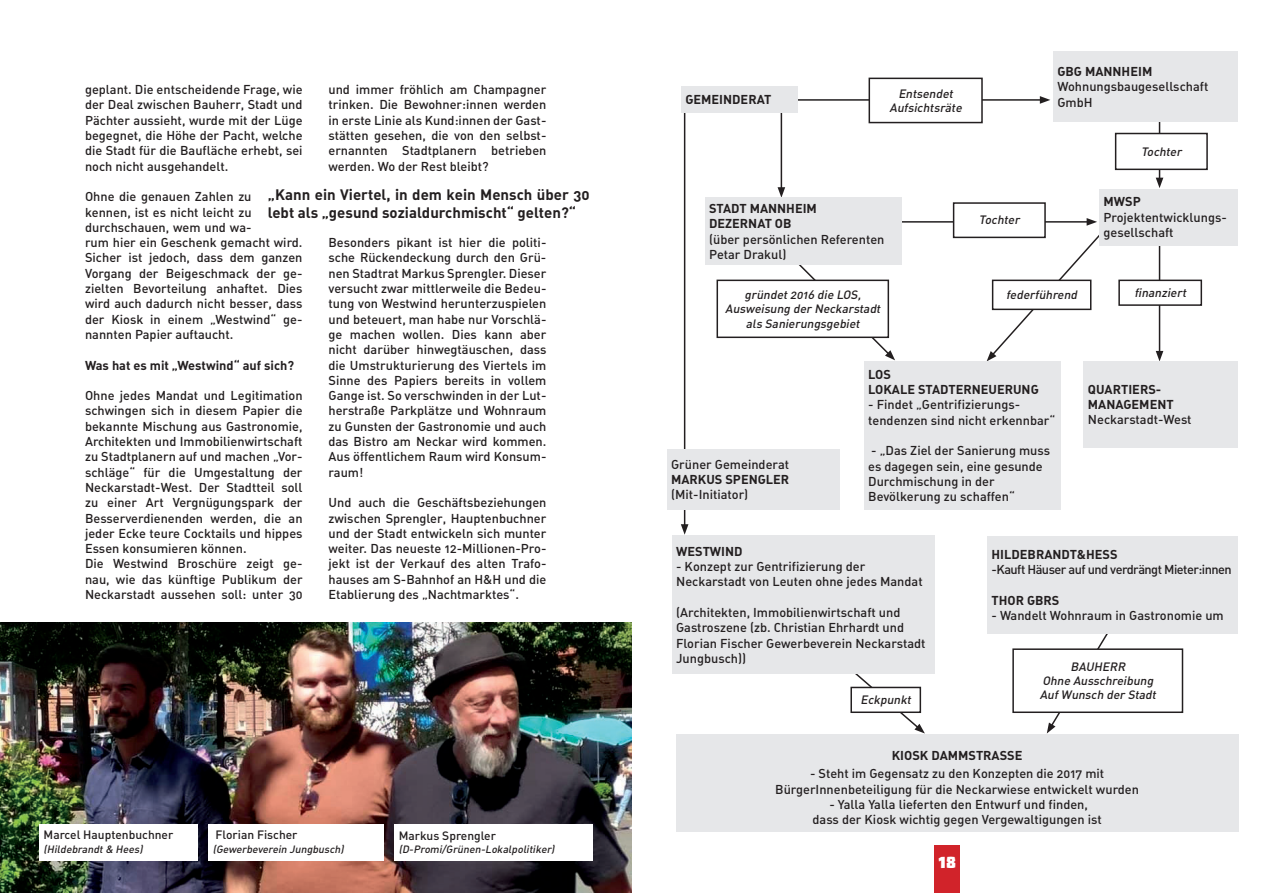
<style>
.page{position:relative;width:1263px;height:893px;background:#fff}
.page>*{position:absolute;margin:0;border:0;box-sizing:border-box;transform-origin:0 0}
.t1{font:18px "Troika";color:#fff}
.t2{font:15px/18px "DIN Bold Alternate";color:#231f20}
.t3{font:12.75px/15.3px "DIN Medium Alternate";color:#231f20}
.t4{font:12.75px/15.3px "DIN Bold Alternate";color:#231f20}
.t5{font:12.75px "DIN Medium Alternate";letter-spacing:-.04em;color:#231f20}
.t6{font:italic 12px/14.4px "DIN Medium Alternate";color:#231f20;text-align:center}
.t7{font:12px "DIN Medium Alternate";color:#231f20}
.t8{font:italic 10.5px "DIN Medium Alternate";color:#231f20}
</style>
<div class="page">
<img style="left:0;top:622px;width:631px;height:271px">
<div style="left:39px;top:824px;width:159px;height:36px;background:#fff"></div>
<svg style="left:850px;top:674px;width:75px;height:59px"></svg>
<hr style="left:793px;top:99px;width:249px;height:2px;background:#231f20">
<svg style="left:1040px;top:96px;width:10px;height:8px"></svg>
<hr style="left:837px;top:221px;width:252px;height:2px;background:#231f20">
<hr style="left:1159px;top:106px;width:1px;height:74px;background:#231f20">
<svg style="left:1156px;top:178px;width:7px;height:10px"></svg>
<hr style="left:1159px;top:242px;width:1px;height:111px;background:#231f20">
<svg style="left:1156px;top:351px;width:7px;height:10px"></svg>
<hr style="left:781px;top:100px;width:1px;height:90px;background:#231f20">
<svg style="left:777px;top:187px;width:8px;height:11px"></svg>
<svg style="left:986px;top:218px;width:130px;height:143px"></svg>
<svg style="left:788px;top:265px;width:107px;height:95px"></svg>
<svg style="left:1047px;top:634px;width:61px;height:99px"></svg>
<hr style="left:684px;top:106px;width:1px;height:420px;background:#231f20">
<svg style="left:681px;top:524px;width:7px;height:11px"></svg>
<div style="left:705px;top:198px;width:197px;height:67px;background:#e6e7e9"></div>
<div style="left:1013px;top:649px;width:169px;height:63px;background:#fff"></div>
<div style="left:1012px;top:648px;width:171px;height:65px;border:2px solid #231f20"></div>
<div style="left:851px;top:687px;width:69px;height:25px;background:#fff"></div>
<div style="left:850px;top:687px;width:71px;height:26px;border:2px solid #231f20"></div>
<div style="left:1119px;top:280px;width:82px;height:25px;background:#fff"></div>
<div style="left:1118px;top:280px;width:84px;height:26px;border:2px solid #231f20"></div>
<div style="left:1116px;top:134px;width:91px;height:35px;background:#fff"></div>
<div style="left:1115px;top:133px;width:93px;height:37px;border:2px solid #231f20"></div>
<div style="left:954px;top:203px;width:91px;height:34px;background:#fff"></div>
<div style="left:953px;top:202px;width:93px;height:36px;border:2px solid #231f20"></div>
<div style="left:993px;top:280px;width:98px;height:29px;background:#fff"></div>
<div style="left:992px;top:280px;width:99px;height:30px;border:2px solid #231f20"></div>
<div style="left:869px;top:78px;width:113px;height:45px;background:#fff"></div>
<div style="left:868px;top:78px;width:115px;height:45px;border:2px solid #231f20"></div>
<div style="left:717px;top:280px;width:171px;height:57px;background:#fff"></div>
<div style="left:716px;top:280px;width:173px;height:58px;border:2px solid #231f20"></div>
<div style="left:676px;top:734px;width:562px;height:98px;background:#e6e7e9"></div>
<div style="left:987px;top:536px;width:251px;height:98px;background:#e6e7e9"></div>
<div style="left:864px;top:361px;width:196px;height:149px;background:#e6e7e9"></div>
<div style="left:672px;top:536px;width:262px;height:138px;background:#e6e7e9"></div>
<div style="left:1084px;top:361px;width:154px;height:87px;background:#e6e7e9"></div>
<div style="left:1099px;top:189px;width:139px;height:56px;background:#e6e7e9"></div>
<div style="left:1053px;top:52px;width:185px;height:70px;background:#e6e7e9"></div>
<div style="left:681px;top:86px;width:117px;height:27px;background:#e6e7e9"></div>
<div style="left:667px;top:449px;width:173px;height:61px;background:#e6e7e9"></div>
<div style="left:208px;top:824px;width:176px;height:36px;background:#fff"></div>
<div style="left:394px;top:824px;width:199px;height:36px;background:#fff"></div>
<div style="left:934px;top:845px;width:26px;height:48px;background:#d1232a"></div>
<p class="t3" style="left:85px;top:81px;width:219px;text-align:justify">geplant. Die entscheidende Frage, wie der Deal zwischen Bauherr, Stadt und Pächter aussieht, wurde mit der Lüge begegnet, die Höhe der Pacht, welche die Stadt für die Baufläche erhebt, sei noch nicht ausgehandelt.</p>
<p class="t3" style="left:85px;top:189px;width:219px">Ohne die genauen Zahlen zu<br>kennen, ist es nicht leicht zu durchschauen, wem und wa-<br>rum hier ein Geschenk gemacht wird.<br>Sicher ist jedoch, dass dem ganzen<br>Vorgang der Beigeschmack der ge&shy;zielten Bevorteilung anhaftet. Dies wird auch dadurch nicht besser, dass der Kiosk in einem „Westwind“ ge&shy;nannten Papier auftaucht.</p>
<p class="t4" style="left:85px;top:357px;width:211px">Was hat es mit „Westwind“ auf sich?</p>
<p class="t3" style="left:85px;top:387px;width:219px">Ohne jedes Mandat und Legitimation schwingen sich in diesem Papier die bekannte Mischung aus Gastronomie, Architekten und Immobilienwirtschaft zu Stadtplanern auf und machen „Vor&shy;schläge“ für die Umgestaltung der Neckarstadt-West. Der Stadtteil soll zu einer Art Vergnügungspark der Besserverdienenden werden, die an jeder Ecke teure Cocktails und hippes Essen konsumieren können.<br>Die Westwind Broschüre zeigt ge&shy;nau, wie das künftige Publikum der Neckarstadt aussehen soll: unter 30</p>
<p class="t3" style="left:328px;top:81px;width:219px;text-align:justify">und immer fröhlich am Champagner trinken. Die Bewohner:innen werden in erste Linie als Kund:innen der Gast&shy;stätten gesehen, die von den selbst&shy;ernannten Stadtplanern betrieben werden. Wo der Rest bleibt?</p>
<p class="t2" style="left:268px;top:185px;width:323px">„Kann ein Viertel, in dem kein Mensch über 30 lebt als „gesund sozialdurchmischt“ gelten?“</p>
<p class="t3" style="left:328px;top:234px;width:219px;text-align:justify">Besonders pikant ist hier die politi&shy;sche Rückendeckung durch den Grü&shy;nen Stadtrat Markus Sprengler. Dieser versucht zwar mittlerweile die Bedeu&shy;tung von Westwind herunterzuspielen und beteuert, man habe nur Vorschlä&shy;ge machen wollen. Dies kann aber nicht darüber hinwegtäuschen, dass die Umstrukturierung des Viertels im Sinne des Papiers bereits in vollem Gange ist. So verschwinden in der Lut&shy;herstraße Parkplätze und Wohnraum zu Gunsten der Gastronomie und auch das Bistro am Neckar wird kommen.<br>Aus öffentlichem Raum wird Konsum&shy;raum!</p>
<p class="t3" style="left:328px;top:495px;width:219px;text-align:justify">Und auch die Geschäftsbeziehungen zwischen Sprengler, Hauptenbuchner und der Stadt entwickeln sich munter weiter. Das neueste 12-Millionen-Pro&shy;jekt ist der Verkauf des alten Trafo&shy;hauses am S-Bahnhof an H&amp;H und die Etablierung des „Nachtmarktes“.</p>
<p class="t7" style="left:44px;top:827px;width:131px">Marcel Hauptenbuchner</p>
<p class="t8" style="left:44px;top:843px;width:103px">(Hildebrandt&amp; Hees)</p>
<p class="t7" style="left:216px;top:827px;width:83px">Florian Fischer</p>
<p class="t8" style="left:213px;top:843px;width:135px">(Gewerbeverein Jungbusch)</p>
<p class="t7" style="left:399px;top:828px;width:99px">Markus Sprengler</p>
<p class="t8" style="left:399px;top:842px;width:160px">(D-Promi/Grünen-Lokalpolitiker)</p>
<p class="t4" style="left:1057px;top:63px;width:96px">GBG MANNHEIM</p>
<p class="t3" style="left:1057px;top:79px;width:152px">Wohnungsbaugesellschaft</p>
<p class="t6" style="left:889px;top:86px;width:76px">Entsendet<br>Aufsichtsräte</p>
<p class="t4" style="left:685px;top:91px;width:87px">GEMEINDERAT</p>
<p class="t3" style="left:1057px;top:94px;width:37px">GmbH</p>
<p class="t6" style="left:1141px;top:144px;width:45px">Tochter</p>
<p class="t4" style="left:709px;top:200px;width:109px">STADT MANNHEIM<br>DEZERNAT OB</p>
<p class="t3" style="left:709px;top:231px;width:177px">(über persönlichen Referenten<br>Petar Drakul)</p>
<p class="t6" style="left:725px;top:287px;width:159px">gründet2016 die LOS,<br>Ausweisung der Neckarstadt als Sanierungsgebiet</p>
<p class="t6" style="left:979px;top:213px;width:45px">Tochter</p>
<p class="t6" style="left:1006px;top:287px;width:75px">federführend</p>
<p class="t4" style="left:1103px;top:193px;width:39px">MWSP</p>
<p class="t3" style="left:1103px;top:209px;width:125px">Projektentwicklungs&shy;gesellschaft</p>
<p class="t6" style="left:1134px;top:285px;width:56px">finanziert</p>
<p class="t3" style="left:671px;top:456px;width:120px">Grüner Gemeinderat</p>
<p class="t4" style="left:671px;top:471px;width:120px">MARKUS SPENGLER</p>
<p class="t3" style="left:671px;top:487px;width:79px">(Mit-Initiator)</p>
<p class="t4" style="left:868px;top:366px;width:172px">LOS<br>LOKALE STADTERNEUERUNG</p>
<p class="t3" style="left:868px;top:397px;width:189px">- Findet „Gentrifizierungs&shy;tendenzen sind nicht erkennbar“</p>
<p class="t3" style="left:868px;top:443px;width:183px">- „Das Ziel der Sanierung muss es dagegen sein, eine gesunde<br>Durchmischung in der<br>Bevölkerung zu schaffen“</p>
<p class="t4" style="left:1088px;top:381px;width:87px">QUARTIERS-<br>MANAGEMENT</p>
<p class="t3" style="left:1088px;top:411px;width:105px">Neckarstadt-West</p>
<p class="t4" style="left:676px;top:543px;width:68px">WESTWIND</p>
<p class="t3" style="left:676px;top:558px;width:248px">- Konzept zur Gentrifizierung der<br>Neckarstadt von Leuten ohne jedes Mandat</p>
<p class="t3" style="left:676px;top:604px;width:251px">(Architekten, Immobilienwirtschaft und Gastroszene (zb. Christian Ehrhardt und Florian Fischer Gewerbeverein Neckarstadt Jungbusch))</p>
<p class="t6" style="left:860px;top:692px;width:55px">Eckpunkt</p>
<p class="t4" style="left:991px;top:546px;width:128px">HILDEBRANDT&amp;HESS</p>
<p class="t5" style="left:991px;top:561px;width:242px">-Kauft Häuser auf und verdrängt Mieter:innen</p>
<p class="t4" style="left:991px;top:592px;width:69px">THOR GBRS</p>
<p class="t3" style="left:991px;top:607px;width:234px">- Wandelt Wohnraum in Gastronomie um</p>
<p class="t6" style="left:1040px;top:659px;width:120px">BAUHERR<br>Ohne Ausschreibung<br>AufWunsch der Stadt</p>
<p class="t4" style="left:892px;top:747px;width:132px">KIOSK DAMMSTRASSE</p>
<p class="t3" style="left:775px;top:766px;width:365px;text-align:center">- Steht im Gegensatz zu den Konzepten die 2017 mit<br>BürgerInnenbeteiligung für die Neckarwiese entwickelt wurden</p>
<p class="t3" style="left:812px;top:796px;width:291px;text-align:center">- Yalla Yalla lieferten den Entwurf und finden,<br>dass der Kiosk wichtig gegen Vergewaltigungen ist</p>
<h1 class="t1" style="left:939px;top:852px;width:18px">18</h1>
</div>
